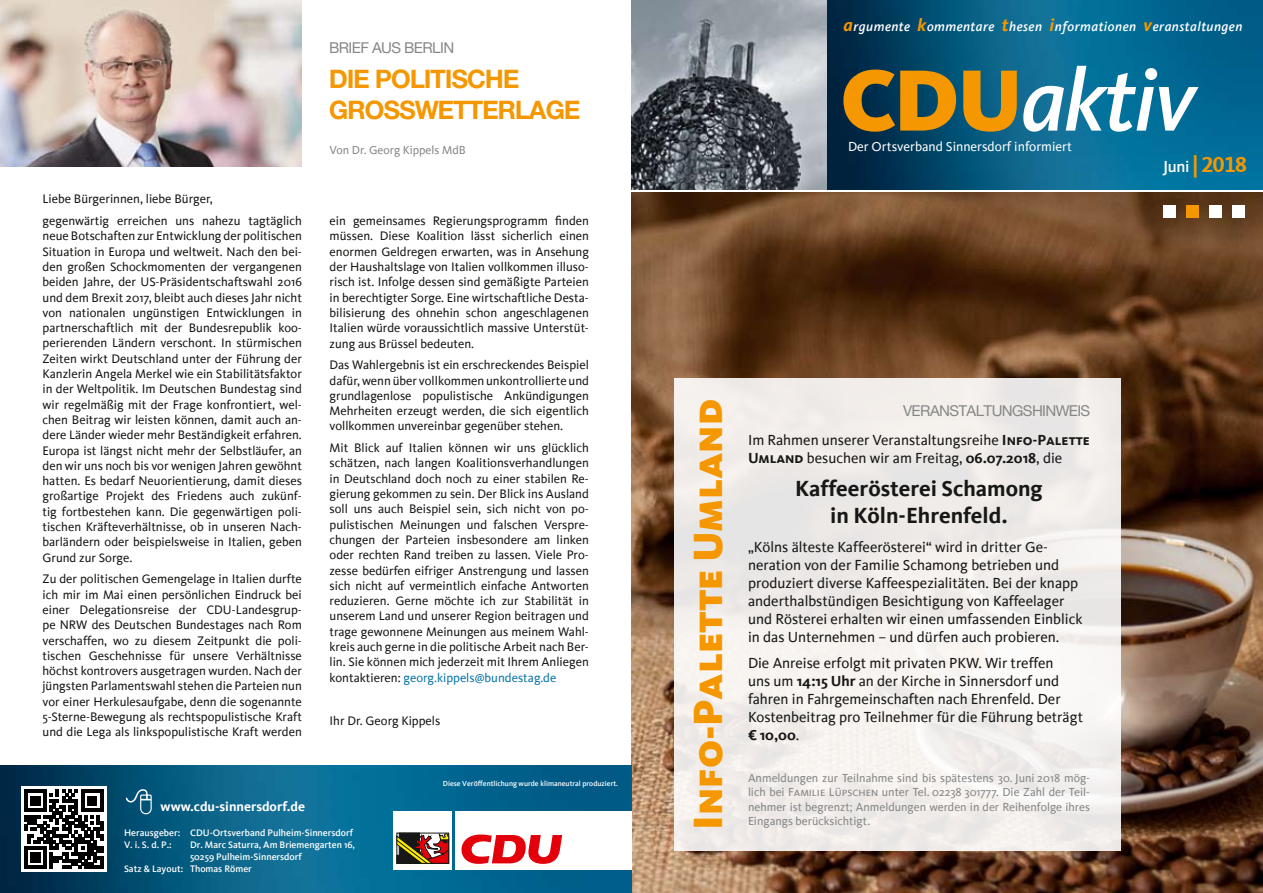
<style>
.page{position:relative;width:1263px;height:893px;background:#fff}
.page>*{position:absolute;margin:0;border:0;box-sizing:border-box;transform-origin:0 0}
.t1{font:italic 500 90px "Kievit";letter-spacing:-.025em;color:#fff}
.t2{font:42px "Kievit Black SC";color:#f49700}
.t3{font:700 25.5px/30.6px "CDU Helvetica";color:#f49700}
.t4{font:700 22.5px/27px "Kievit";color:#171715;text-align:center}
.t5{font:700 22.5px "CDU Kievit Tab";color:#f49700}
.t6{font:15px/18px "Kievit";color:#171715}
.t7{font:15px "CDU Helvetica";color:#868786}
.t8{font:italic 500 13.5px "Kievit";letter-spacing:.035em;color:#fff}
.t9{font:13.5px "Kievit";color:#fff}
.t10{font:700 13.5px "Kievit";color:#fff}
.t11{font:12.75px/15.3px "Kievit";color:#171715;text-align:justify}
.t12{font:12px/14.4px "Kievit";color:#868786;text-align:justify}
.t13{font:500 9.75px/12px "Kievit";color:#fff}
.t14{font:500 7.5px "Kievit";color:#fff}
.s1{color:#0c76ab}
.s2{font-weight:700;font-size:18px;color:#f49700}
.s3{font-weight:900;font-style:normal;color:#f49700}
.s4{font-family:"Kievit";font-weight:500;font-size:16.5px;color:#fff}
.s5{font-family:"Kievit Bold SC"}
.s6{font-weight:700}
.s7{font-family:"Kievit Book SC"}
</style>
<div class="page">
<img style="left:631px;top:192px;width:632px;height:701px">
<img style="left:826px;top:0;width:437px;height:190px">
<img style="left:631px;top:0;width:195px;height:190px">
<div style="left:1163px;top:205px;width:13px;height:13px;background:#fff"></div>
<div style="left:1186px;top:205px;width:13px;height:13px;background:#f49700"></div>
<div style="left:1209px;top:205px;width:13px;height:13px;background:#fff"></div>
<div style="left:1232px;top:205px;width:13px;height:13px;background:#fff"></div>
<img style="left:0;top:765px;width:631px;height:128px">
<div style="left:394px;top:811px;width:58px;height:59px;background:#fff"></div>
<div style="left:455px;top:811px;width:176px;height:59px;background:#fff"></div>
<svg style="left:396px;top:833px;width:53px;height:31px;background:#7e4c33"></svg>
<svg style="left:461px;top:834px;width:101px;height:30px"></svg>
<svg style="left:126px;top:789px;width:26px;height:25px"></svg>
<svg style="left:21px;top:787px;width:85px;height:85px"></svg>
<svg style="left:24px;top:790px;width:79px;height:79px"></svg>
<div style="left:674px;top:378px;width:446px;height:472px;background:#f1edea"></div>
<img style="left:0;top:0;width:302px;height:167px">
<p class="t11" style="left:43px;top:188px;width:261px;line-height:21.8px">Liebe Bürgerinnen, liebe Bürger,<br>gegenwärtig erreichen uns nahezu tagtäglich</p>
<p class="t11" style="left:43px;top:229px;width:261px">neue Botschaften zur Entwicklung der politischen Situation in Europa und weltweit. Nach den bei&shy;den großen Schockmomenten der vergangenen beiden Jahre, der US-Präsidentschaftswahl 2016 und dem Brexit 2017, bleibt auch dieses Jahr nicht von nationalen ungünstigen Entwicklungen in partnerschaftlich mit der Bundesrepublik koo&shy;perierenden Ländern verschont. In stürmischen Zeiten wirkt Deutschland unter der Führung der Kanzlerin Angela Merkel wie ein Stabilitätsfaktor in der Weltpolitik. Im Deutschen Bundestag sind wir regelmäßig mit der Frage konfrontiert, wel&shy;chen Beitrag wir leisten können, damit auch an&shy;dere Länder wieder mehr Beständigkeit erfahren.<br>Europa ist längst nicht mehr der Selbstläufer, an den wir uns noch bis vor wenigen Jahren gewöhnt hatten. Es bedarf Neuorientierung, damit dieses großartige Projekt des Friedens auch zukünf&shy;tig fortbestehen kann. Die gegenwärtigen poli&shy;tischen Kräfteverhältnisse, ob in unseren Nach&shy;barländern oder beispielsweise in Italien, geben Grund zur Sorge.</p>
<p class="t11" style="left:43px;top:572px;width:261px">Zu der politischen Gemengelage in Italien durfte ich mir im Mai einen persönlichen Eindruck bei einer Delegationsreise der CDU-Landesgrup&shy;pe NRW des Deutschen Bundestages nach Rom verschaffen, wo zu diesem Zeitpunkt die poli&shy;tischen Geschehnisse für unsere Verhältnisse höchst kontrovers ausgetragen wurden. Nach der jüngsten Parlamentswahl stehen die Parteien nun vor einer Herkulesaufgabe, denn die sogenannte 5-Sterne-Bewegung als rechtspopulistische Kraft und die Lega als linkspopulistische Kraft werden</p>
<p class="t10" style="left:160px;top:798px;width:146px">www.cdu-sinnersdorf.de</p>
<p class="t7" style="left:330px;top:39px;width:126px">BRIEF AUS BERLIN</p>
<h3 class="t3" style="left:330px;top:63px;width:252px">DIE POLITISCHE<br>GROSSWETTERLAGE</h3>
<p class="t12" style="left:330px;top:143px;width:138px">Von Dr. Georg Kippels MdB</p>
<p class="t11" style="left:330px;top:213px;width:261px">ein gemeinsames Regierungsprogramm finden müssen. Diese Koalition lässt sicherlich einen enormen Geldregen erwarten, was in Ansehung der Haushaltslage von Italien vollkommen illuso&shy;risch ist. Infolge dessen sind gemäßigte Parteien in berechtigter Sorge. Eine wirtschaftliche Desta&shy;bilisierung des ohnehin schon angeschlagenen Italien würde voraussichtlich massive Unterstüt&shy;zung aus Brüssel bedeuten.</p>
<p class="t11" style="left:330px;top:357px;width:261px">Das Wahlergebnis ist ein erschreckendes Beispiel dafür, wenn über vollkommen unkontrollierte und grundlagenlose populistische Ankündigungen Mehrheiten erzeugt werden, die sich eigentlich vollkommen unvereinbar gegenüber stehen.</p>
<p class="t11" style="left:330px;top:440px;width:261px">Mit Blick auf Italien können wir uns glücklich schätzen, nach langen Koalitionsverhandlungen in Deutschland doch noch zu einer stabilen Re&shy;gierung gekommen zu sein. Der Blick ins Ausland soll uns auch Beispiel sein, sich nicht von po&shy;pulistischen Meinungen und falschen Verspre&shy;chungen der Parteien insbesondere am linken oder rechten Rand treiben zu lassen. Viele Pro&shy;zesse bedürfen eifriger Anstrengung und lassen sich nicht auf vermeintlich einfache Antworten reduzieren. Gerne möchte ich zur Stabilität in unserem Land und unserer Region beitragen und trage gewonnene Meinungen aus meinem Wahl&shy;kreis auch gerne in die politische Arbeit nach Ber&shy;lin. Sie können mich jederzeit mit Ihrem Anliegen kontaktieren: <span class="s1">georg.kippels@bundestag.de</span></p>
<p class="t11" style="left:330px;top:713px;width:112px">Ihr Dr. Georg Kippels</p>
<p class="t14" style="left:443px;top:779px;width:177px">Diese Veröffentlichung wurde klimaneutral produziert.</p>
<p class="t13" style="left:124px;top:826px;width:231px">Herausgeber: CDU-Ortsverband Pulheim-Sinnersdorf<br>V. i. S. d. P.:</p>
<p class="t13" style="left:190px;top:838px;width:167px">Dr. Marc Saturra, Am Briemengarten 16,</p>
<p class="t13" style="left:190px;top:850px;width:113px">50259 Pulheim-Sinnersdorf</p>
<p class="t13" style="left:124px;top:862px;width:129px">Satz &amp; Layout: Thomas Römer</p>
<p class="t8" style="left:843px;top:18px;width:400px"><span class="s2">a</span>rgumente <span class="s2">k</span>ommentare <span class="s2">t</span>hesen <span class="s2">i</span>nformationen <span class="s2">v</span>eranstaltungen</p>
<h1 class="t1" style="left:840px;top:47px;width:357px"><span class="s3">CDU</span>aktiv</h1>
<h3 class="t5" style="left:1163px;top:151px;width:85px"><span class="s4">Juni</span> | 2018</h3>
<p class="t9" style="left:848px;top:139px;width:225px">Der Ortsverband Sinnersdorf informiert</p>
<h2 class="t2" style="left:682px;top:830px;width:432px;rotate:-90deg">Info-Palette Umland</h2>
<p class="t7" style="left:903px;top:401px;width:188px">VERANSTALTUNGSHINWEIS</p>
<p class="t6" style="left:748px;top:431px;width:343px">Im Rahmen unserer Veranstaltungsreihe <span class="s5">Info-Palette<br>Umland</span> besuchen wir am Freitag, <span class="s6">06.07.2018</span>, die</p>
<h3 class="t4" style="left:795px;top:475px;width:249px">Kaffeerösterei Schamong in Köln-Ehrenfeld.</h3>
<p class="t6" style="left:748px;top:538px;width:336px">„Kölns älteste Kaffeerösterei“ wird in dritter Ge&shy;neration von der Familie Schamong betrieben und produziert diverse Kaffeespezialitäten. Bei der knapp anderthalbstündigen Besichtigung von Kaffeelager und Rösterei erhalten wir einen umfassenden Einblick in das Unternehmen – und dürfen auch probieren.</p>
<p class="t6" style="left:748px;top:654px;width:336px">Die Anreise erfolgt mit privaten PKW. Wir treffen<br>uns um <span class="s6">14:15 Uhr</span> an der Kirche in Sinnersdorf und fahren in Fahrgemeinschaften nach Ehrenfeld. Der Kostenbeitrag pro Teilnehmer für die Führung beträgt <span class="s5">€</span> <span class="s6">10,00</span>.</p>
<p class="t12" style="left:748px;top:771px;width:343px">Anmeldungen zur Teilnahme sind bis spätestens 30. Juni 2018 mög&shy;lich bei <span class="s7">Familie Lüpschen</span> unter Tel. 02238 301777. Die Zahl der Teil&shy;nehmer ist begrenzt; Anmeldungen werden in der Reihenfolge ihres Eingangs berücksichtigt.</p>
</div>
